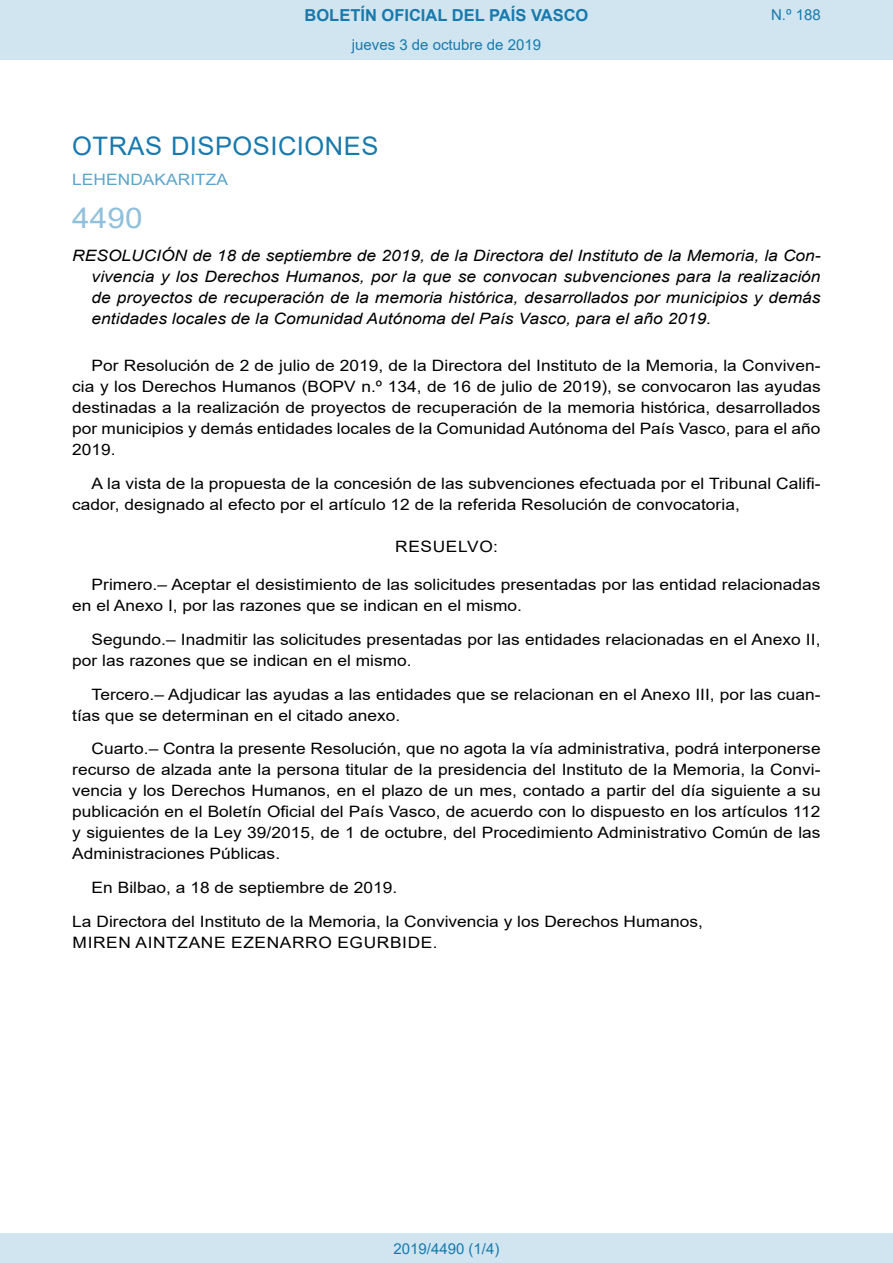
<style>
.page{position:relative;width:893px;height:1263px;background:#fff}
.page>*{position:absolute;margin:0;border:0;box-sizing:border-box;transform-origin:0 0}
.BOPVOrden{font:28.5px "Arial";color:#90c0db;scale:1.11 1}
.BOPVSeccion{font:25.5px "Arial";letter-spacing:.02em;color:#1879ad}
.t1{font:700 16.5px "Arial";color:#1879ad}
.BOPVDetalle{font:15.6px/21px "Arial";color:#000;scale:1.11 1}
.BOPVTitulo{font:italic 15.6px/21px "Arial";color:#000;text-align:justify;scale:1.11 1}
.BOPVFirmaPuesto{font:15.6px "Arial";color:#000;scale:1.11 1}
.BOPVFirmaLugFec{font:15.6px "Arial";color:#000;scale:1.11 1}
.BOPVFirmaNombre{font:15.6px "Arial";letter-spacing:.035em;color:#000;scale:1.11 1}
.BOPVOrganismo{font:15.6px "Arial";letter-spacing:.005em;color:#5ea4ca;scale:1.11 1}
.BOPVClave{font:15.6px "Arial";letter-spacing:.035em;color:#000;scale:1.11 1}
.Paginacion_Centro{font:15px "Arial";color:#1879ad}
</style>
<div class="page">
<div style="left:0;top:0;width:893px;height:60px;background:#d0e5f0"></div>
<div style="left:0;top:1233px;width:893px;height:30px;background:#d0e5f0"></div>
<p class="t1" style="left:305px;top:3px;width:285px">BOLETÍN OFICIAL DEL PAÍS VASCO</p>
<p class="Paginacion_Centro" style="left:352px;top:35px;width:191px">jueves 3 de octubre de 2019</p>
<p class="Paginacion_Centro" style="left:771px;top:5px;width:51px">N.º 188</p>
<p class="BOPVSeccion" style="left:72px;top:128px;width:308px">OTRAS DISPOSICIONES</p>
<p class="BOPVOrganismo" style="left:72px;top:169px;width:142px">LEHENDAKARITZA</p>
<p class="BOPVOrden" style="left:72px;top:198px;width:65px">4490</p>
<p class="BOPVTitulo" style="left:92px;top:246px;width:658px;text-indent:-19px">RESOLUCIÓN de 18 de septiembre de 2019, de la Directora del Instituto de la Memoria, la Con&shy;vivencia y los Derechos Humanos, por la que se convocan subvenciones para la realización de proyectos de recuperación de la memoria histórica, desarrollados por municipios y demás entidades locales de la Comunidad Autónoma del País Vasco, para el año 2019.</p>
<p class="BOPVDetalle" style="left:72px;top:355px;width:676px;text-align:justify;text-indent:19px">Por Resolución de 2 de julio de 2019, de la Directora del Instituto de la Memoria, la Conviven&shy;cia y los Derechos Humanos (BOPV n.º 134, de 16 de julio de 2019), se convocaron las ayudas destinadas a la realización de proyectos de recuperación de la memoria histórica, desarrollados por municipios y demás entidades locales de la Comunidad Autónoma del País Vasco, para el año 2019.</p>
<p class="BOPVDetalle" style="left:72px;top:473px;width:676px;text-indent:19px">A la vista de la propuesta de la concesión de las subvenciones efectuada por el Tribunal Califi&shy;cador, designado al efecto por el artículo 12 de la referida Resolución de convocatoria,</p>
<p class="BOPVClave" style="left:395px;top:536px;width:94px">RESUELVO:</p>
<p class="BOPVDetalle" style="left:72px;top:574px;width:676px;text-indent:19px">Primero.– Aceptar el desistimiento de las solicitudes presentadas por las entidad relacionadas en el Anexo I, por las razones que se indican en el mismo.</p>
<p class="BOPVDetalle" style="left:72px;top:629px;width:676px;text-indent:19px">Segundo.– Inadmitir las solicitudes presentadas por las entidades relacionadas en el Anexo II, por las razones que se indican en el mismo.</p>
<p class="BOPVDetalle" style="left:72px;top:683px;width:676px;text-indent:19px">Tercero.– Adjudicar las ayudas a las entidades que se relacionan en el Anexo III, por las cuan&shy;tías que se determinan en el citado anexo.</p>
<p class="BOPVDetalle" style="left:72px;top:738px;width:676px;text-align:justify;text-indent:19px">Cuarto.– Contra la presente Resolución, que no agota la vía administrativa, podrá interponerse recurso de alzada ante la persona titular de la presidencia del Instituto de la Memoria, la Convi&shy;vencia y los Derechos Humanos, en el plazo de un mes, contado a partir del día siguiente a su publicación en el Boletín Oficial del País Vasco, de acuerdo con lo dispuesto en los artículos 112 y siguientes de la Ley 39/2015, de 1 de octubre, del Procedimiento Administrativo Común de las Administraciones Públicas.</p>
<p class="BOPVFirmaLugFec" style="left:92px;top:877px;width:277px">En Bilbao, a 18 de septiembre de 2019.</p>
<p class="BOPVFirmaPuesto" style="left:72px;top:911px;width:570px">La Directora del Instituto de la Memoria, la Convivencia y los Derechos Humanos,</p>
<p class="BOPVFirmaNombre" style="left:73px;top:932px;width:330px">MIREN AINTZANE EZENARRO EGURBIDE.</p>
<p class="Paginacion_Centro" style="left:393px;top:1238px;width:107px">2019/4490 (1/4)</p>
</div>
